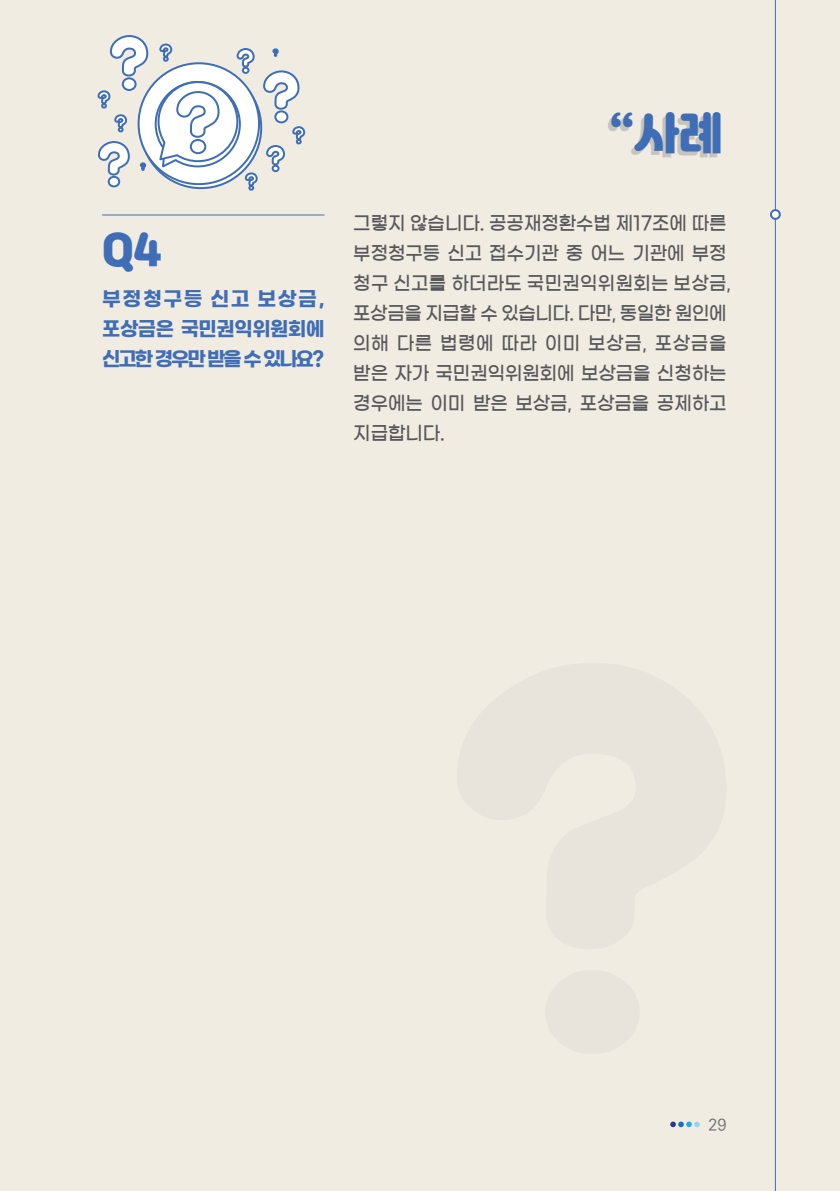
<style>
.page{position:relative;width:840px;height:1191px;background:#fff}
.page>*{position:absolute;margin:0;border:0;box-sizing:border-box;transform-origin:0 0}
.t1{font:44px "Jalnan OTF";color:#3f6eb6}
.t2{font:42px "Jalnan OTF";color:#3f6eb6}
.t3{font:20px/30px "Gmarket Sans TTF Bold";letter-spacing:-.02em;color:#3f6eb6;text-align:justify}
.t4{font:19px/30px "Gmarket Sans TTF Medium";color:#57585a;scale:.95 1}
.t5{font:500 16px "Ko Pub Dotum";color:#6c6d70}
</style>
<div class="page">
<div style="left:0;top:0;width:839px;height:1191px;background:#f1ece2"></div>
<svg style="left:97px;top:35px;width:209px;height:156px"></svg>
<hr style="left:102px;top:214px;width:222px;height:1px;background:#3f6eb6">
<hr style="left:774px;top:0;width:1px;height:1191px;background:#3f6eb6">
<svg style="left:770px;top:210px;width:9px;height:9px"></svg>
<div style="left:769px;top:209px;width:11px;height:11px;border:2px solid #3f6eb6;border-radius:50%"></div>
<svg style="left:670px;top:1121px;width:29px;height:6px"></svg>
<h2 class="t2" style="left:102px;top:221px;width:61px">Q4</h2>
<p class="t3" style="left:102px;top:285px;width:224px">부정청구등 신고 보상금, 포상금은 국민권익위원회에 신고한 경우만 받을 수 있나요?</p>
<h1 class="t1" style="left:609px;top:103px;width:114px">“사례</h1>
<p class="t4" style="left:353px;top:209px;width:398px">그렇지 않습니다. 공공재정환수법 제17조에 따른 부정청구등 신고 접수기관 중 어느 기관에 부정 청구 신고를 하더라도 국민권익위원회는 보상금, 포상금을 지급할 수 있습니다. 다만, 동일한 원인에 의해 다른 법령에 따라 이미 보상금, 포상금을 받은 자가 국민권익위원회에 보상금을 신청하는 경우에는 이미 받은 보상금, 포상금을 공제하고 지급합니다.</p>
<p class="t5" style="left:708px;top:1116px;width:20px">29</p>
</div>
